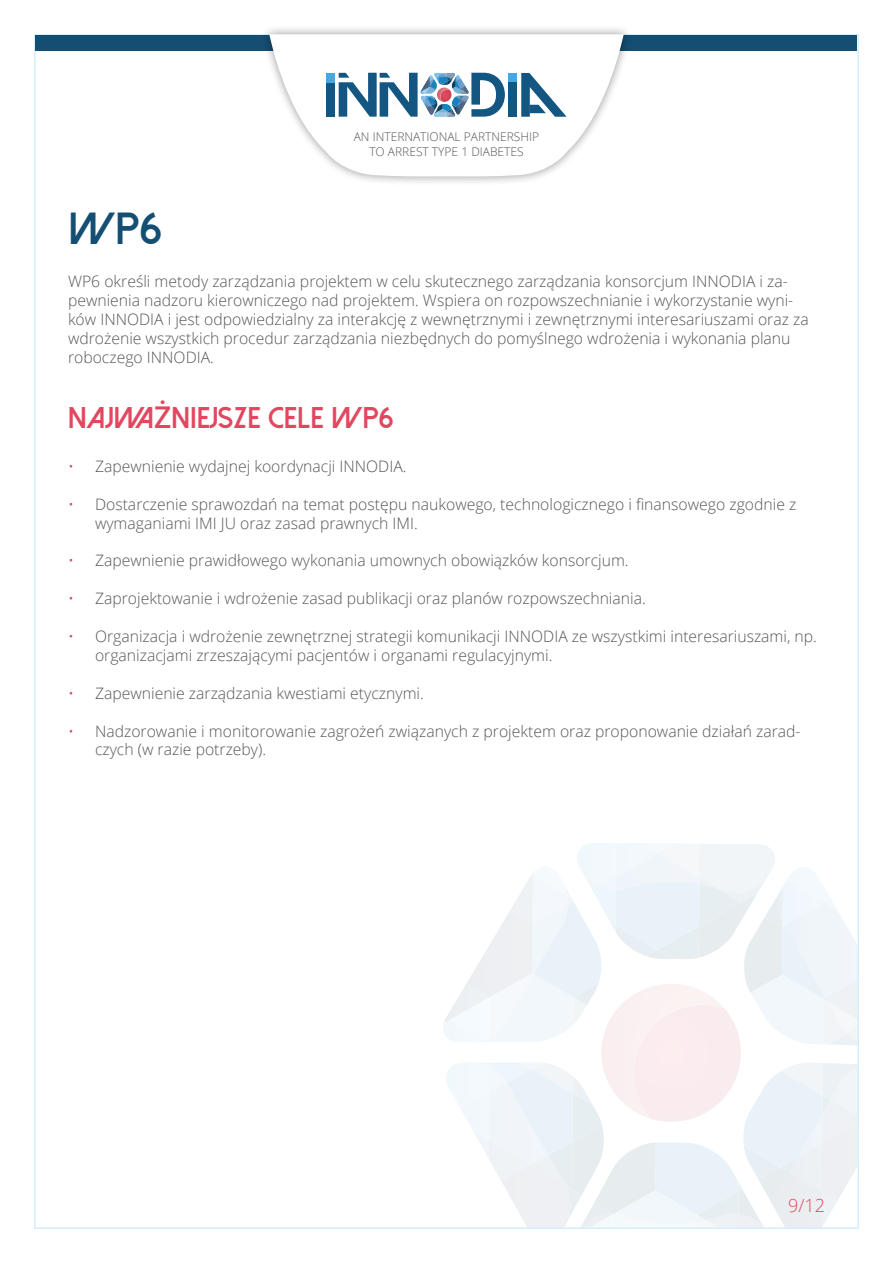
<style>
.page{position:relative;width:893px;height:1263px;background:#fff}
.page>*{position:absolute;margin:0;border:0;box-sizing:border-box;transform-origin:0 0}
.t1{font:800 45px "Dolce Vita";color:#144e73}
.t2{font:800 30px "Dolce Vita";color:#e14860}
.t3{font:300 18px "Open Sans";color:#e14860}
.t4{font:300 15.75px/18.9px "Open Sans";color:#575656}
.t5{font:300 12px/14.4px "Open Sans";color:#575656;text-align:center}
.s1{font-family:"Open Sans";font-weight:600}
.s2{color:#e14860}
</style>
<div class="page">
<svg style="left:443px;top:843px;width:413px;height:383px"></svg>
<img style="left:601px;top:984px;width:123px;height:135px">
<div style="left:36px;top:35px;width:821px;height:16px;background:#144e73"></div>
<div style="left:260px;top:25px;width:372px;height:161px;background:#000;opacity:.4"></div>
<svg style="left:269px;top:34px;width:355px;height:143px"></svg>
<div style="left:326px;top:82px;width:9px;height:35px;background:#135681"></div>
<div style="left:326px;top:73px;width:9px;height:9px;background:#4aa6dd"></div>
<div style="left:509px;top:73px;width:8px;height:9px;background:#4aa6dd"></div>
<div style="left:509px;top:82px;width:8px;height:35px;background:#135681"></div>
<svg style="left:521px;top:73px;width:46px;height:44px"></svg>
<svg style="left:339px;top:73px;width:166px;height:44px"></svg>
<h1 class="t1" style="left:68px;top:205px;width:95px">WP6</h1>
<p class="t5" style="left:354px;top:130px;width:187px">AN INTERNATIONAL PARTNERSHIP<br>TO ARREST TYPE 1 DIABETES</p>
<p class="t4" style="left:68px;top:271px;width:742px">WP6 określi metody zarządzania projektem w celu skutecznego zarządzania konsorcjum INNODIA i za&shy;pewnienia nadzoru kierowniczego nad projektem. Wspiera on rozpowszechnianie i wykorzystanie wyni&shy;ków INNODIA i jest odpowiedzialny za interakcję z wewnętrznymi i zewnętrznymi interesariuszami oraz za wdrożenie wszystkich procedur zarządzania niezbędnych do pomyślnego wdrożenia i wykonania planu roboczego INNODIA.</p>
<h2 class="t2" style="left:68px;top:402px;width:327px">NAJWA<span class="s1">Ż</span>NIEJSZE CELE WP6</h2>
<p class="t4" style="left:68px;top:456px;width:340px"><span class="s2">•</span> Zapewnienie wydajnej koordynacji INNODIA.</p>
<p class="t4" style="left:95px;top:494px;width:703px;text-indent:-27px"><span class="s2">•</span> Dostarczenie sprawozdań na temat postępu naukowego, technologicznego i finansowego zgodnie z wymaganiami IMI JU oraz zasad prawnych IMI.</p>
<p class="t4" style="left:68px;top:551px;width:562px"><span class="s2">•</span> Zapewnienie prawidłowego wykonania umownych obowiązków konsorcjum.</p>
<p class="t4" style="left:68px;top:589px;width:579px"><span class="s2">•</span> Zaprojektowanie i wdrożenie zasad publikacji oraz planów rozpowszechniania.</p>
<p class="t4" style="left:95px;top:626px;width:723px;text-indent:-27px"><span class="s2">•</span> Organizacja i wdrożenie zewnętrznej strategii komunikacji INNODIA ze wszystkimi interesariuszami, np. organizacjami zrzeszającymi pacjentów i organami regulacyjnymi.</p>
<p class="t4" style="left:68px;top:683px;width:357px"><span class="s2">•</span> Zapewnienie zarządzania kwestiami etycznymi.</p>
<p class="t4" style="left:95px;top:721px;width:707px;text-indent:-27px"><span class="s2">•</span> Nadzorowanie i monitorowanie zagrożeń związanych z projektem oraz proponowanie działań zarad&shy;czych (w razie potrzeby).</p>
<p class="t3" style="left:788px;top:1193px;width:38px">9/12</p>
</div>
